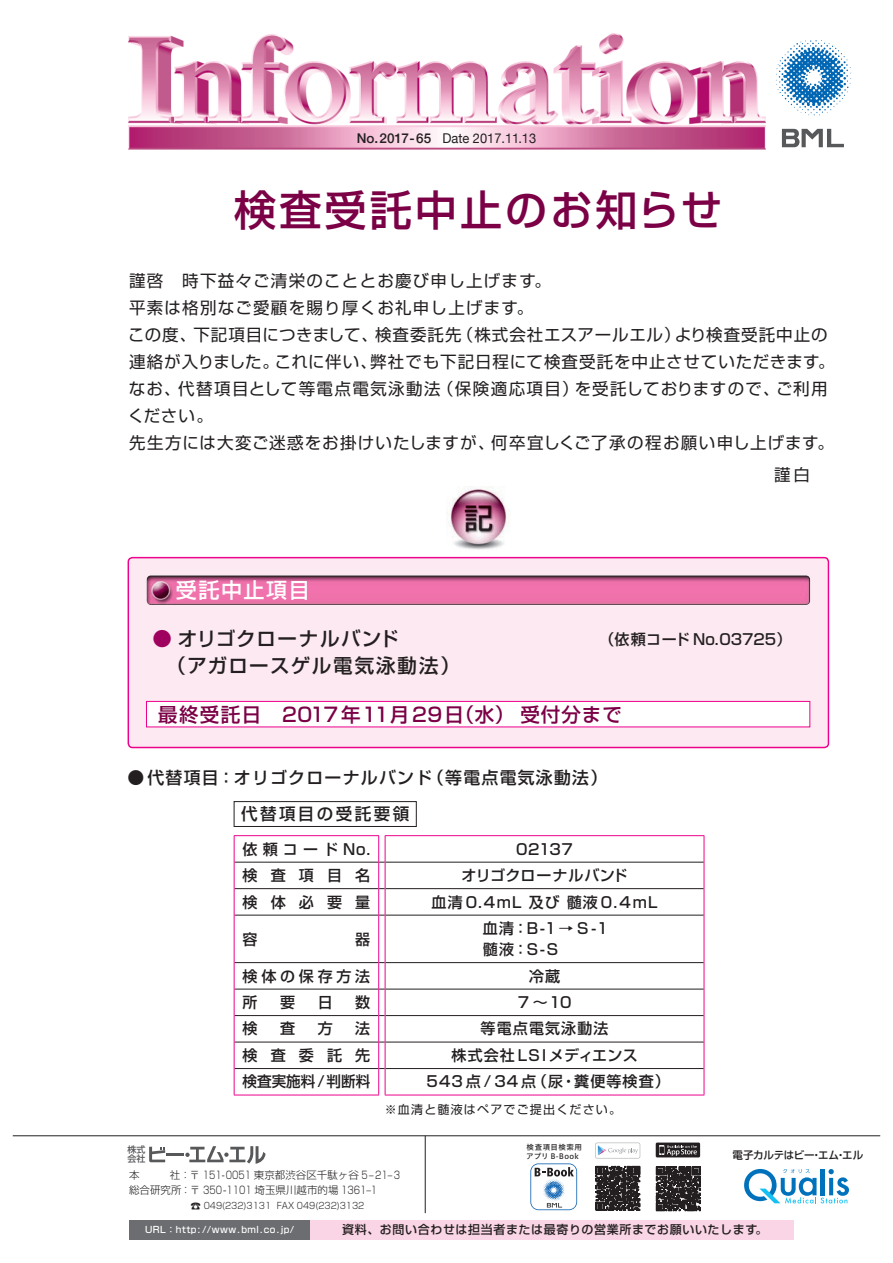
<style>
.page{position:relative;width:893px;height:1263px;background:#fff}
.page>*{position:absolute;margin:0;border:0;box-sizing:border-box;transform-origin:0 0}
.t1{font:500 42px "Shin Go Pro";letter-spacing:.075em;color:#7b0046}
.t2{font:500 21px "Shin Go Pro";letter-spacing:.075em;color:#fff}
.t3{font:500 19.5px "Shin Go Pro";letter-spacing:.05em;color:#7b0046}
.t4{font:500 19.5px/27px "Shin Go Pro";letter-spacing:.07em;color:#231f20}
.t5{font:500 16.8px "Shin Go Pro";letter-spacing:.075em;color:#231f20}
.t6{font:16.5px/27px "Shin Go Pro";letter-spacing:.065em;color:#231f20}
.t7{font:500 16.5px "Shin Go Pro";letter-spacing:.15em;color:#231f20}
.t8{font:500 15px/21px "Shin Go Pro";letter-spacing:.075em;color:#231f20}
.t9{font:500 15px "Shin Go Pro";color:#231f20}
.t10{font:500 15px "Shin Go Pro";letter-spacing:.03em;color:#231f20}
.t11{font:500 15px "Shin Go Pro";letter-spacing:.34em;color:#231f20}
.t12{font:500 15px "Shin Go Pro";letter-spacing:.25em;color:#231f20}
.t13{font:13.5px "Helvetica Neue";color:#231f20;scale:.95 1}
.t14{font:500 12px "Shin Go Pro";letter-spacing:.05em;color:#231f20}
.t15{font:12px "Shin Go Pro";letter-spacing:.1em;color:#231f20}
.t16{font:300 10.5px/15px "Shin Go Pro";color:#231f20}
.t17{font:500 10.5px "Shin Go Pro";letter-spacing:-.025em;color:#231f20}
.t18{font:300 9px "Shin Go Pro";color:#231f20;scale:.9 1}
.t19{font:500 9px "Shin Go Pro";letter-spacing:.05em;color:#fff}
.t20{font:500 9px/9.4px "Shin Go Pro";color:#57585a}
.t21{font:7.5px/9px "Hiragino UD Sans Std W5";letter-spacing:.05em;color:#231f20}
.s1{font-weight:500}
.s2{color:#9e015e}
.s3{font-size:10.5px}
</style>
<div class="page">
<img style="left:128px;top:33px;width:663px;height:117px">
<hr style="left:425px;top:1136px;width:1px;height:77px;background:#231f20">
<hr style="left:13px;top:1135px;width:867px;height:1px;background:#231f20">
<div style="left:130px;top:1220px;width:180px;height:19px;background:#6c6d70"></div>
<svg style="left:744px;top:1169px;width:105px;height:34px"></svg>
<svg style="left:149px;top:1147px;width:16px;height:15px"></svg>
<hr style="left:166px;top:1153px;width:18px;height:3px;background:#57585a">
<svg style="left:185px;top:1146px;width:81px;height:18px"></svg>
<svg style="left:529px;top:1162px;width:50px;height:50px"></svg>
<svg style="left:530px;top:1163px;width:47px;height:47px"></svg>
<svg style="left:655px;top:1142px;width:45px;height:16px"></svg>
<svg style="left:655px;top:1166px;width:46px;height:46px"></svg>
<svg style="left:656px;top:1167px;width:44px;height:44px;background:#373435"></svg>
<svg style="left:595px;top:1143px;width:45px;height:15px"></svg>
<svg style="left:595px;top:1165px;width:46px;height:46px"></svg>
<svg style="left:596px;top:1166px;width:44px;height:44px;background:#373334"></svg>
<div style="left:310px;top:1220px;width:484px;height:19px;background:#fad5e5"></div>
<svg style="left:776px;top:40px;width:75px;height:75px"></svg>
<svg style="left:782px;top:129px;width:62px;height:18px"></svg>
<img style="left:446px;top:486px;width:63px;height:64px">
<div style="left:128px;top:558px;width:700px;height:189px;background:#fce9f1;border-radius:4px"></div>
<div style="left:128px;top:557px;width:701px;height:191px;border:1px solid #ed028c;border-radius:4px"></div>
<div style="left:146px;top:701px;width:664px;height:26px;background:#fff"></div>
<div style="left:146px;top:701px;width:664px;height:26px;border:1px solid #ed028c"></div>
<img style="left:147px;top:575px;width:663px;height:30px">
<hr style="left:235px;top:862px;width:143px;height:1px;background:#231f20">
<hr style="left:385px;top:862px;width:319px;height:1px;background:#231f20">
<hr style="left:235px;top:915px;width:143px;height:1px;background:#231f20">
<hr style="left:385px;top:915px;width:319px;height:1px;background:#231f20">
<hr style="left:235px;top:962px;width:143px;height:1px;background:#231f20">
<hr style="left:385px;top:962px;width:319px;height:1px;background:#231f20">
<hr style="left:235px;top:989px;width:143px;height:1px;background:#231f20">
<hr style="left:385px;top:989px;width:319px;height:1px;background:#231f20">
<hr style="left:235px;top:1068px;width:143px;height:1px;background:#231f20">
<hr style="left:385px;top:1068px;width:319px;height:1px;background:#231f20">
<hr style="left:235px;top:888px;width:143px;height:1px;background:#231f20">
<hr style="left:385px;top:888px;width:319px;height:1px;background:#231f20">
<hr style="left:235px;top:1015px;width:143px;height:1px;background:#231f20">
<hr style="left:385px;top:1015px;width:319px;height:1px;background:#231f20">
<hr style="left:235px;top:1042px;width:143px;height:1px;background:#231f20">
<hr style="left:385px;top:1042px;width:319px;height:1px;background:#231f20">
<hr style="left:385px;top:835px;width:319px;height:1px;background:#ed028c">
<svg style="left:704px;top:836px;width:1px;height:79px"></svg>
<hr style="left:385px;top:915px;width:1px;height:47px;background:#ed028c">
<hr style="left:704px;top:915px;width:1px;height:47px;background:#ed028c">
<svg style="left:704px;top:962px;width:1px;height:133px"></svg>
<hr style="left:385px;top:1095px;width:319px;height:1px;background:#ed028c">
<hr style="left:234px;top:835px;width:145px;height:1px;background:#ed028c">
<svg style="left:234px;top:836px;width:1px;height:79px"></svg>
<svg style="left:378px;top:836px;width:8px;height:80px"></svg>
<hr style="left:234px;top:915px;width:1px;height:47px;background:#ed028c">
<hr style="left:378px;top:915px;width:1px;height:47px;background:#ed028c">
<svg style="left:234px;top:962px;width:1px;height:133px"></svg>
<svg style="left:378px;top:962px;width:8px;height:133px"></svg>
<hr style="left:234px;top:1095px;width:145px;height:1px;background:#ed028c">
<div style="left:234px;top:801px;width:183px;height:26px;border:1px solid #231f20"></div>
<p class="t13" style="left:357px;top:128px;width:190px"><span class="s1">No.2017-65</span> Date 2017.11.13</p>
<h1 class="t1" style="left:234px;top:176px;width:490px">検査受託中止のお知らせ</h1>
<p class="t6" style="left:128px;top:266px;width:708px">謹啓　時下益々ご清栄のこととお慶び申し上げます。<br>平素は格別なご愛顧を賜り厚くお礼申し上げます。<br>この度、下記項目につきまして、検査委託先（株式会社エスアールエル）より検査受託中止の連絡が入りました。これに伴い、弊社でも下記日程にて検査受託を中止させていただきます。なお、代替項目として等電点電気泳動法（保険適応項目）を受託しておりますので、ご利用ください。<br>先生方には大変ご迷惑をお掛けいたしますが、何卒宜しくご了承の程お願い申し上げます。</p>
<p class="t6" style="left:774px;top:459px;width:55px">謹白　</p>
<p class="t2" style="left:176px;top:573px;width:135px">受託中止項目</p>
<p class="t4" style="left:166px;top:623px;width:295px;text-indent:-14px"><span class="s2">●</span> オリゴクローナルバンド<br>（アガロースゲル電気泳動法）</p>
<p class="t9" style="left:600px;top:627px;width:193px">（依頼コード No.03725）</p>
<p class="t3" style="left:158px;top:698px;width:465px">最終受託日　2017年11月29日（水）　受付分まで</p>
<p class="t5" style="left:128px;top:764px;width:481px">●代替項目：オリゴクローナルバンド（等電点電気泳動法）</p>
<p class="t7" style="left:241px;top:800px;width:170px">代替項目の受託要領</p>
<p class="t11" style="left:243px;top:836px;width:129px">依頼コードNo.</p>
<p class="t8" style="left:516px;top:837px;width:58px">02137</p>
<p class="t8" style="left:243px;top:863px;width:129px">検査項目名</p>
<p class="t10" style="left:462px;top:863px;width:167px">オリゴクローナルバンド</p>
<p class="t8" style="left:243px;top:889px;width:129px">検体必要量</p>
<p class="t8" style="left:432px;top:889px;width:227px">血清0.4mL 及び 髄液0.4mL</p>
<p class="t8" style="left:243px;top:926px;width:16px">容</p>
<p class="t8" style="left:355px;top:926px;width:16px">器</p>
<p class="t8" style="left:483px;top:916px;width:127px">血清：B-1→ S-1髄液：S-S</p>
<p class="t12" style="left:243px;top:963px;width:129px">検体の保存方法</p>
<p class="t8" style="left:529px;top:963px;width:33px">冷蔵</p>
<p class="t8" style="left:243px;top:990px;width:16px">所</p>
<p class="t8" style="left:280px;top:990px;width:16px">要</p>
<p class="t8" style="left:318px;top:990px;width:16px">日</p>
<p class="t8" style="left:355px;top:990px;width:16px">数</p>
<p class="t8" style="left:518px;top:990px;width:55px">7 〜10</p>
<p class="t8" style="left:243px;top:1016px;width:16px">検</p>
<p class="t8" style="left:280px;top:1016px;width:16px">査</p>
<p class="t8" style="left:318px;top:1016px;width:16px">方</p>
<p class="t8" style="left:355px;top:1016px;width:16px">法</p>
<p class="t8" style="left:481px;top:1016px;width:129px">等電点電気泳動法</p>
<p class="t8" style="left:243px;top:1043px;width:129px">検査委託先</p>
<p class="t8" style="left:452px;top:1043px;width:188px">株式会社 LSIメディエンス</p>
<p class="t9" style="left:243px;top:1069px;width:129px">検査実施料/判断料</p>
<p class="t8" style="left:426px;top:1069px;width:245px">543 点 / 34 点（尿・糞便等検査）</p>
<p class="t15" style="left:385px;top:1099px;width:238px">※血清と髄液はペアでご提出ください。</p>
<p class="t20" style="left:127px;top:1143px;width:19px">株式会社</p>
<p class="t21" style="left:526px;top:1142px;width:57px">検査項目検索用アプリ B-Book</p>
<p class="t16" style="left:129px;top:1166px;width:272px">本 　　 社：〒 151-0051 東京都渋谷区千駄ヶ谷 5–21–3総合研究所：〒 350-1101 埼玉県川越市的場 1361–1</p>
<p class="t18" style="left:191px;top:1198px;width:195px"><span class="s3">☎</span> 049(232)3131　FAX 049(232)3132</p>
<p class="t17" style="left:732px;top:1146px;width:132px">電子カルテはビー・エム・エル</p>
<p class="t19" style="left:145px;top:1222px;width:151px">URL：http://www.bml.co.jp/</p>
<p class="t14" style="left:342px;top:1219px;width:427px">資料、お問い合わせは担当者または最寄りの営業所までお願いいたします。</p>
</div>
